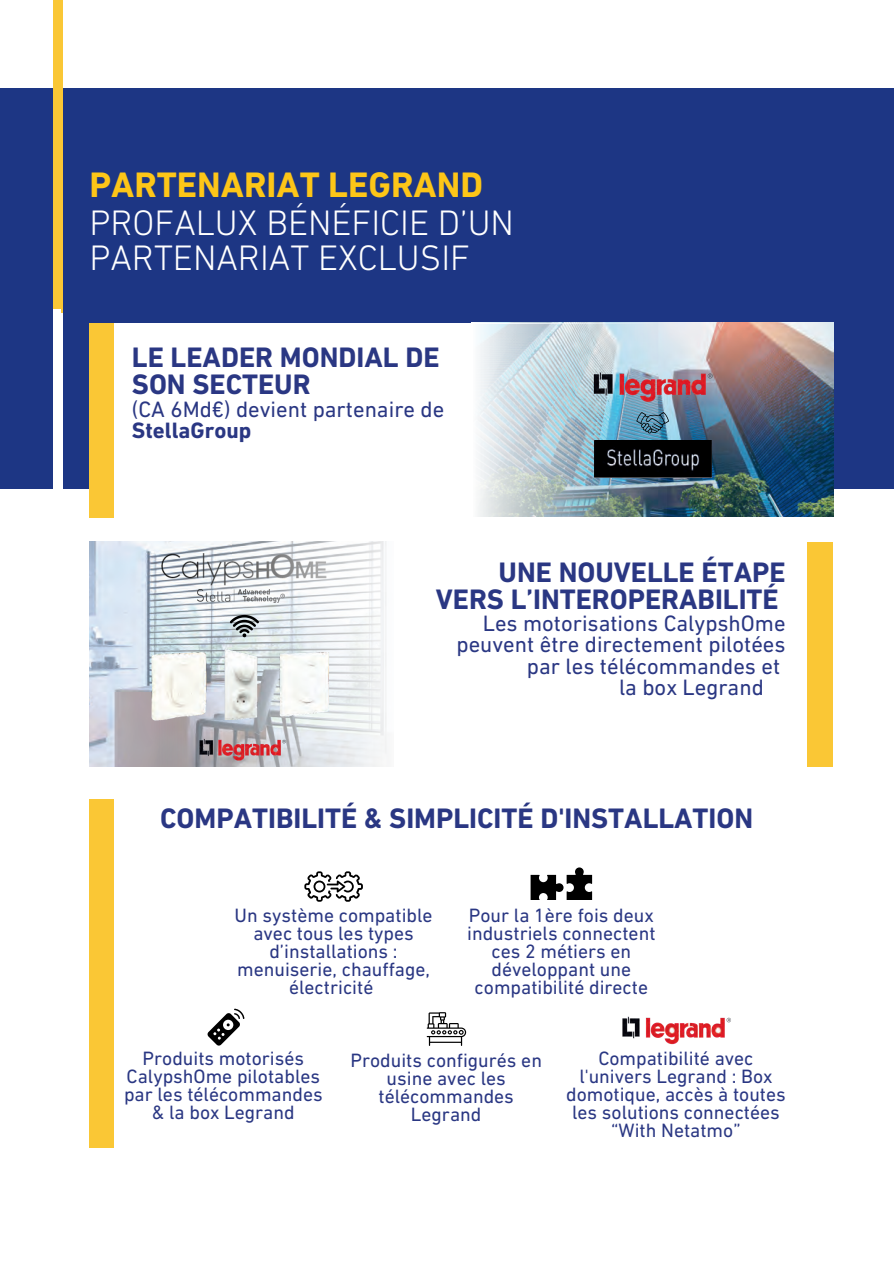
<style>
.page{position:relative;width:894px;height:1264px;background:#fff}
.page>*{position:absolute;margin:0;border:0;box-sizing:border-box;transform-origin:0 0}
.t1{font:300 36px/34.8px "DIN Next LT Pro";color:#fff}
.t2{font:700 36px "DIN Next LT Pro";color:#fdc618}
.t3{font:700 28.65px/27px "DIN Next LT Pro";color:#2a3783}
.t4{font:22.65px "DIN Next LT Pro";color:#2a3783}
.t5{font:700 22.65px "DIN Next LT Pro";color:#2a3783}
.t6{font:19.65px/18px "DIN Next LT Pro";color:#2a3783;text-align:center}
</style>
<div class="page">
<div style="left:0;top:88px;width:893px;height:400px;background:#1d3684"></div>
<div style="left:57px;top:301px;width:6px;height:291px;background:#fff"></div>
<div style="left:57px;top:0;width:6px;height:313px;background:#fac735"></div>
<div style="left:110px;top:323px;width:722px;height:194px;background:#fff"></div>
<div style="left:89px;top:323px;width:25px;height:194px;background:#fac735"></div>
<div style="left:807px;top:541px;width:25px;height:225px;background:#fac735"></div>
<div style="left:89px;top:799px;width:25px;height:348px;background:#fac735"></div>
<img style="left:666px;top:323px;width:166px;height:194px">
<svg style="left:304px;top:871px;width:59px;height:30px"></svg>
<svg style="left:530px;top:867px;width:62px;height:32px"></svg>
<svg style="left:207px;top:1008px;width:37px;height:37px"></svg>
<svg style="left:426px;top:1012px;width:40px;height:33px"></svg>
<img style="left:622px;top:1016px;width:109px;height:29px">
<img style="left:89px;top:541px;width:71px;height:225px">
<img style="left:145px;top:650px;width:15px;height:71px">
<svg style="left:160px;top:541px;width:227px;height:226px"></svg>
<img style="left:272px;top:652px;width:65px;height:67px">
<svg style="left:230px;top:615px;width:29px;height:22px"></svg>
<img style="left:223px;top:648px;width:36px;height:71px">
<img style="left:196px;top:732px;width:89px;height:28px">
<img style="left:478px;top:323px;width:188px;height:194px">
<img style="left:589px;top:363px;width:127px;height:42px">
<svg style="left:636px;top:412px;width:32px;height:21px"></svg>
<img style="left:594px;top:440px;width:117px;height:37px">
<div style="left:53px;top:0;width:7px;height:309px;background:#fac735"></div>
<div style="left:53px;top:309px;width:7px;height:322px;background:#fff"></div>
<h1 class="t2" style="left:89px;top:163px;width:395px">PARTENARIAT LEGRAND</h1>
<h1 class="t1" style="left:89px;top:205px;width:426px">PROFALUX BÉNÉFICIE D’UN<br>PARTENARIAT EXCLUSIF</h1>
<h2 class="t3" style="left:132px;top:344px;width:309px">LE LEADER MONDIAL DE<br>SON SECTEUR</h2>
<p class="t4" style="left:132px;top:396px;width:314px">(CA 6Md€) devient partenaire de</p>
<p class="t5" style="left:132px;top:417px;width:121px">StellaGroup</p>
<h2 class="t3" style="left:436px;top:558px;width:351px;text-align:right">UNE NOUVELLE ÉTAPE<br>VERS L’INTEROPERABILITÉ</h2>
<p class="t4" style="left:482px;top:610px;width:304px">Les motorisations CalypshOme</p>
<p class="t4" style="left:456px;top:631px;width:330px">peuvent être directement pilotées</p>
<p class="t4" style="left:526px;top:653px;width:255px">par les télécommandes et</p>
<p class="t4" style="left:619px;top:674px;width:146px">la box Legrand</p>
<h2 class="t3" style="left:160px;top:804px;width:594px">COMPATIBILITÉ &amp; SIMPLICITÉ D'INSTALLATION</h2>
<p class="t6" style="left:234px;top:905px;width:199px">Un système compatible avec tous les types d’installations : menuiserie, chauffage, électricité</p>
<p class="t6" style="left:467px;top:905px;width:190px">Pour la 1ère fois deux industriels connectent ces 2 métiers en développant une compatibilité directe</p>
<p class="t6" style="left:124px;top:1049px;width:200px">Produits motorisés<br>CalypshOme pilotables par les télécommandes &amp; la box Legrand</p>
<p class="t6" style="left:350px;top:1050px;width:193px">Produits configurés en usine avec les télécommandes<br>Legrand</p>
<p class="t6" style="left:566px;top:1049px;width:221px">Compatibilité avec l'univers Legrand : Box domotique, accès à toutes les solutions connectées “With Netatmo”</p>
</div>
